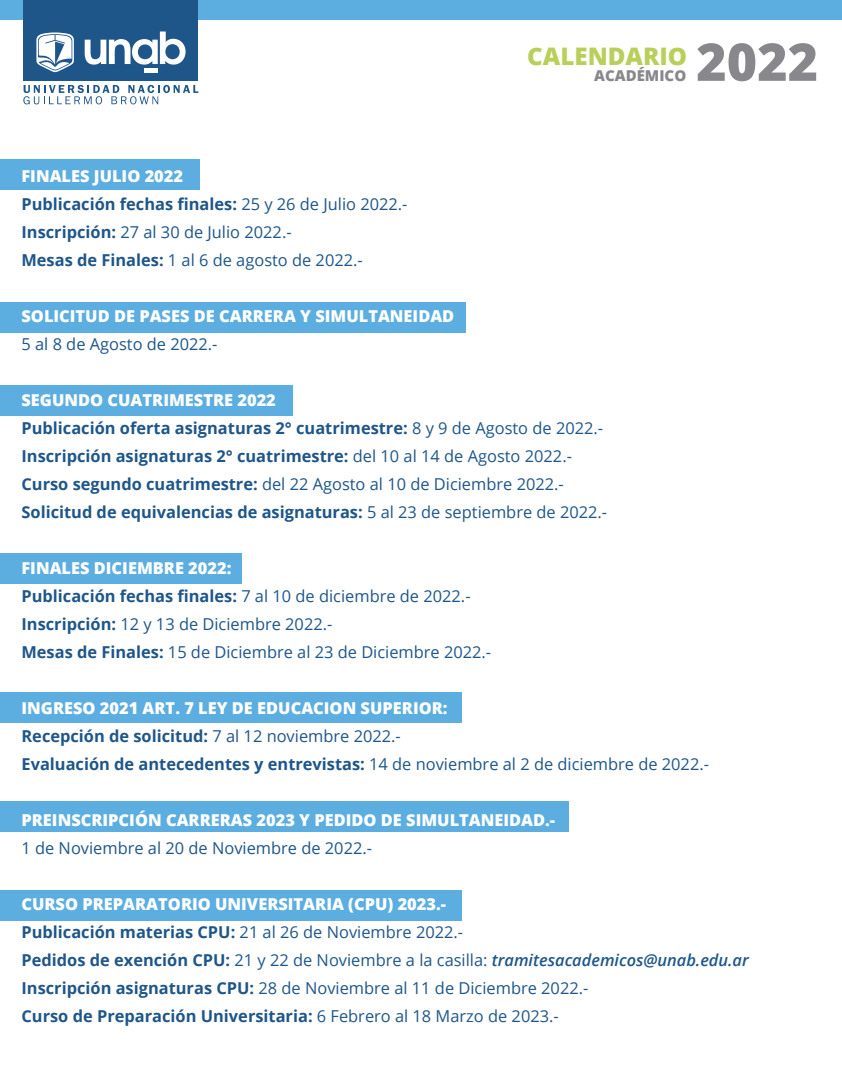
<style>
.page{position:relative;width:842px;height:1085px;background:#fff}
.page>*{position:absolute;margin:0;border:0;box-sizing:border-box;transform-origin:0 0}
.t1{font:800 52px "Open Sans";color:#88888c}
.t2{font:800 24.1px "Open Sans";color:#b9cf5a}
.t3{font:16.4px/28px "Open Sans";color:#1e568a}
.t4{font:700 16.4px/28px "Open Sans";color:#1e568a}
.t5{font:800 16.4px "Open Sans";color:#fff}
.t6{font:800 15px "Open Sans";color:#88888c}
.s1{font-weight:800;color:#fff}
.s2{font-weight:700}
.s3{font-weight:400}
.s4{font-weight:600;font-style:italic}
</style>
<div class="page">
<div style="left:0;top:0;width:842px;height:19px;background:#5caee1"></div>
<div style="left:24px;top:0;width:174px;height:81px;background:#1e568a"></div>
<svg style="left:85px;top:32px;width:101px;height:33px"></svg>
<hr style="left:145px;top:69px;width:13px;height:4px;background:#fff">
<svg style="left:36px;top:32px;width:38px;height:41px"></svg>
<svg style="left:23px;top:85px;width:175px;height:19px"></svg>
<div style="left:0;top:160px;width:199px;height:30px;background:#5caee1"></div>
<div style="left:0;top:302px;width:466px;height:31px;background:#5caee1"></div>
<div style="left:0;top:385px;width:293px;height:30px;background:#5caee1"></div>
<div style="left:0;top:554px;width:242px;height:30px;background:#5caee1"></div>
<div style="left:0;top:692px;width:462px;height:31px;background:#5caee1"></div>
<div style="left:0;top:801px;width:569px;height:31px;background:#5caee1"></div>
<div style="left:0;top:890px;width:462px;height:30px;background:#5caee1"></div>
<h2 class="t2" style="left:527px;top:38px;width:161px">CALENDARIO</h2>
<p class="t6" style="left:594px;top:64px;width:94px">ACADÉMICO</p>
<h1 class="t1" style="left:696px;top:22px;width:123px">2022</h1>
<p class="t3" style="left:21px;top:162px;width:388px"><span class="s1">FINALES JULIO 2022<br></span><span class="s2">Publicación fechas finales:</span> 25 y 26 de Julio 2022.- <span class="s2">Inscripción:</span> 27 al 30 de Julio 2022.-<br><span class="s2">Mesas de Finales:</span> 1 al 6 de agosto de 2022.-</p>
<p class="t5" style="left:21px;top:304px;width:434px">SOLICITUD DE PASES DE CARRERA Y SIMULTANEIDAD</p>
<p class="t3" style="left:21px;top:330px;width:198px">5 al 8 de Agosto de 2022.-</p>
<p class="t4" style="left:21px;top:386px;width:587px"><span class="s1">SEGUNDO CUATRIMESTRE 2022<br></span>Publicación oferta asignaturas 2° cuatrimestre: <span class="s3">8 y 9 de Agosto de 2022.- </span>Inscripción asignaturas 2° cuatrimestre: <span class="s3">del 10 al 14 de Agosto 2022.- </span>Curso segundo cuatrimestre: <span class="s3">del 22 Agosto al 10 de Diciembre 2022.- </span>Solicitud de equivalencias de asignaturas: <span class="s3">5 al 23 de septiembre de 2022.-</span></p>
<p class="t3" style="left:21px;top:554px;width:471px"><span class="s1">FINALES DICIEMBRE 2022:<br></span><span class="s2">Publicación fechas finales:</span> 7 al 10 de diciembre de 2022.- <span class="s2">Inscripción:</span> 12 y 13 de Diciembre 2022.-<br><span class="s2">Mesas de Finales:</span> 15 de Diciembre al 23 de Diciembre 2022.-</p>
<p class="t4" style="left:21px;top:694px;width:689px"><span class="s1">INGRESO 2021 ART. 7 LEY DE EDUCACION SUPERIOR:<br></span>Recepción de solicitud: <span class="s3">7 al 12 noviembre 2022.-<br></span>Evaluación de antecedentes y entrevistas: <span class="s3">14 de noviembre al 2 de diciembre de 2022.-</span></p>
<p class="t5" style="left:21px;top:808px;width:535px">PREINSCRIPCIÓN CARRERAS 2023 Y PEDIDO DE SIMULTANEIDAD.-</p>
<p class="t3" style="left:21px;top:834px;width:352px">1 de Noviembre al 20 de Noviembre de 2022.-</p>
<p class="t3" style="left:21px;top:890px;width:729px"><span class="s1">CURSO PREPARATORIO UNIVERSITARIA (CPU) 2023.-<br></span><span class="s2">Publicación materias CPU:</span> 21 al 26 de Noviembre 2022.-<br><span class="s2">Pedidos de exención CPU:</span> 21 y 22 de Noviembre a la casilla: <span class="s4">tramitesacademicos@unab.edu.ar </span><span class="s2">Inscripción asignaturas CPU:</span> 28 de Noviembre al 11 de Diciembre 2022.-<br><span class="s2">Curso de Preparación Universitaria:</span> 6 Febrero al 18 Marzo de 2023.-</p>
</div>
